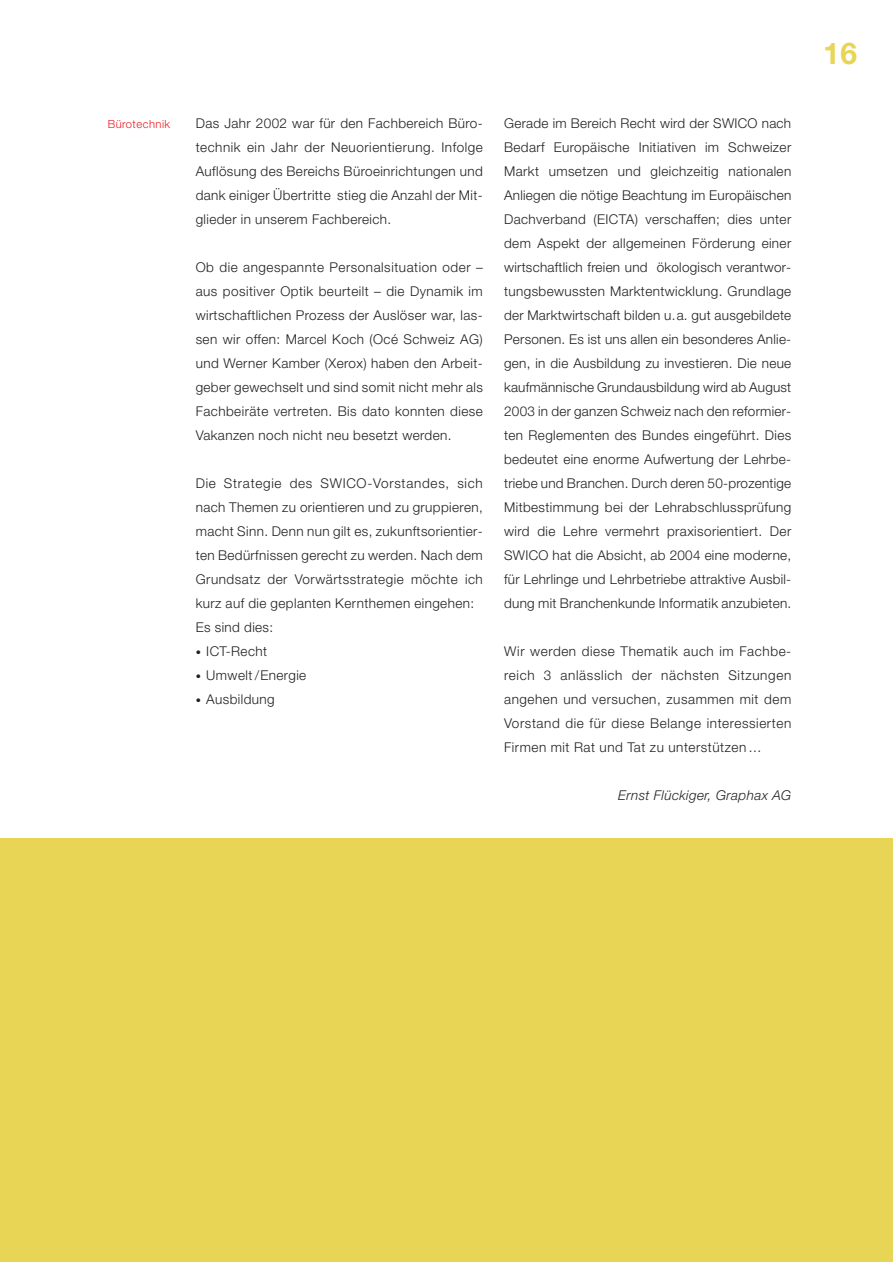
<style>
.page{position:relative;width:893px;height:1262px;background:#fff}
.page>*{position:absolute;margin:0;border:0;box-sizing:border-box;transform-origin:0 0}
.t1{font:700 30px "Helvetica Neue";color:#e9d555}
.t2{font:300 13.5px/24px "Helvetica Neue";letter-spacing:.03em;color:#231f20;text-align:justify}
.t3{font:italic 300 13.5px "Helvetica Neue";letter-spacing:.03em;color:#231f20}
.t4{font:300 11.25px "Helvetica Neue";letter-spacing:.04em;color:#ee1d23}
.s1{font-size:10.5px}
</style>
<div class="page">
<div style="left:0;top:838px;width:892px;height:423px;background:#e9d555"></div>
<p class="t4" style="left:108px;top:120px;width:64px">Bürotechnik</p>
<p class="t2" style="left:196px;top:112px;width:289px">Das Jahr 2002 war für den Fachbereich Büro&shy;technik ein Jahr der Neuorientierung. Infolge Auflösung des Bereichs Büroeinrichtungen und dank einiger Übertritte stieg die Anzahl der Mit&shy;glieder in unserem Fachbereich.</p>
<p class="t2" style="left:196px;top:256px;width:289px">Ob die angespannte Personalsituation oder – aus positiver Optik beurteilt – die Dynamik im wirtschaftlichen Prozess der Auslöser war, las&shy;sen wir offen: Marcel Koch (Océ Schweiz AG) und Werner Kamber (Xerox) haben den Arbeit&shy;geber gewechselt und sind somit nicht mehr als Fachbeiräte vertreten. Bis dato konnten diese Vakanzen noch nicht neu besetzt werden.</p>
<p class="t2" style="left:196px;top:472px;width:289px;text-align:left">Die Strategie des SWICO-Vorstandes, sich nach Themen zu orientieren und zu gruppieren, macht Sinn. Denn nun gilt es, zukunftsorientier&shy;ten Bedürfnissen gerecht zu werden. Nach dem Grundsatz der Vorwärtsstrategie möchte ich kurz auf die geplanten Kernthemen eingehen:<br>Es sind dies:</p>
<p class="t2" style="left:196px;top:640px;width:73px"><span class="s1">•</span> ICT-Recht</p>
<p class="t2" style="left:196px;top:664px;width:112px"><span class="s1">•</span> Umwelt /Energie</p>
<p class="t2" style="left:196px;top:688px;width:81px"><span class="s1">•</span> Ausbildung</p>
<p class="t2" style="left:504px;top:112px;width:289px">Gerade im Bereich Recht wird der SWICO nach Bedarf Europäische Initiativen im Schweizer Markt umsetzen und gleichzeitig nationalen Anliegen die nötige Beachtung im Europäischen Dachverband (EICTA) verschaffen; dies unter dem Aspekt der allgemeinen Förderung einer wirtschaftlich freien und ökologisch verantwor&shy;tungsbewussten Marktentwicklung. Grundlage der Marktwirtschaft bilden u.a. gut ausgebildete Personen. Es ist uns allen ein besonderes Anlie&shy;gen, in die Ausbildung zu investieren. Die neue kaufmännische Grundausbildung wird ab August 2003 in der ganzen Schweiz nach den reformier&shy;ten Reglementen des Bundes eingeführt. Dies bedeutet eine enorme Aufwertung der Lehrbe&shy;triebe und Branchen. Durch deren 50-prozentige Mitbestimmung bei der Lehrabschlussprüfung wird die Lehre vermehrt praxisorientiert. Der SWICO hat die Absicht, ab 2004 eine moderne, für Lehrlinge und Lehrbetriebe attraktive Ausbil&shy;dung mit Branchenkunde Informatik anzubieten.</p>
<p class="t2" style="left:504px;top:640px;width:289px">Wir werden diese Thematik auch im Fachbe&shy;reich 3 anlässlich der nächsten Sitzungen angehen und versuchen, zusammen mit dem Vorstand die für diese Belange interessierten Firmen mit Rat und Tat zu unterstützen ...</p>
<p class="t3" style="left:618px;top:790px;width:174px">Ernst Flückiger, Graphax AG</p>
<h1 class="t1" style="left:823px;top:43px;width:36px">16</h1>
</div>
